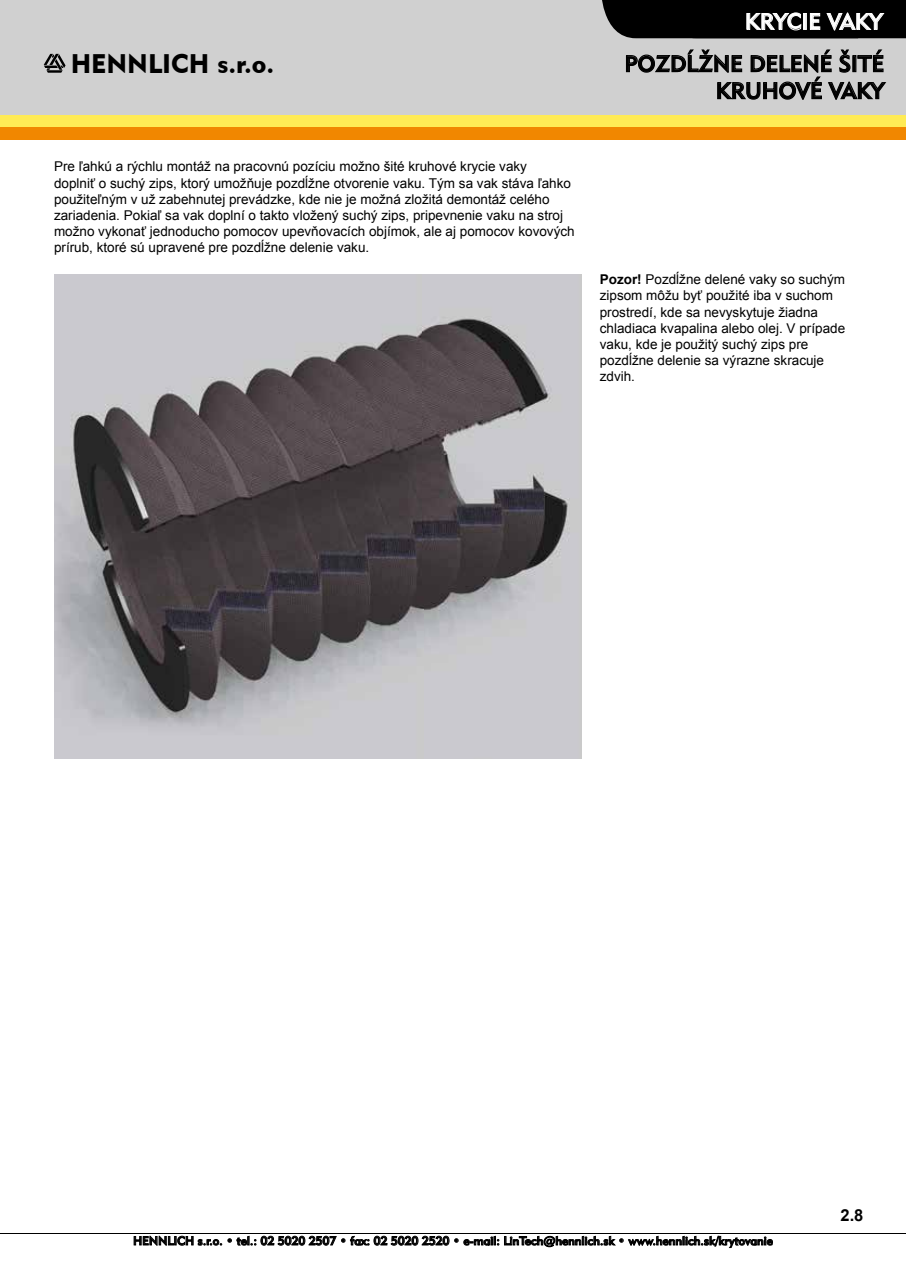
<style>
.page{position:relative;width:906px;height:1263px;background:#fff}
.page>*{position:absolute;margin:0;border:0;box-sizing:border-box;transform-origin:0 0}
.t1{font:26.85px "Geometric 415 CE Black A";color:#000}
.t2{font:22.5px/27px "Geometric 415 CE Medium A";color:#000;text-align:right}
.t3{font:22.5px "Geometric 415 CE Medium A";letter-spacing:-.01em;color:#fff}
.t4{font:700 16.5px "Arial";color:#000}
.t5{font:13.5px/16.2px "Arial";color:#000}
.t6{font:12px "Geometric 415 CE Medium A";color:#000}
.s1{font-weight:700}
</style>
<div class="page">
<div style="left:0;top:115px;width:906px;height:13px;background:#ffeb55"></div>
<div style="left:0;top:128px;width:906px;height:12px;background:#f18700"></div>
<div style="left:0;top:0;width:906px;height:115px;background:#d0d0d0"></div>
<hr style="left:0;top:1233px;width:906px;height:1px;background:#000">
<svg style="left:602px;top:0;width:304px;height:38px;background:#151515"></svg>
<svg style="left:134px;top:1235px;width:639px;height:13px"></svg>
<img style="left:54px;top:274px;width:527px;height:484px">
<svg style="left:626px;top:49px;width:261px;height:51px"></svg>
<svg style="left:44px;top:54px;width:22px;height:19px"></svg>
<h1 class="t1" style="left:71px;top:47px;width:205px">HENNLICH s.r.o.</h1>
<p class="t5" style="left:54px;top:159px;width:522px">Pre ľahkú a rýchlu montáž na pracovnú pozíciu možno šité kruhové krycie vaky<br>doplniť o suchý zips, ktorý umožňuje pozdĺžne otvorenie vaku. Tým sa vak stáva ľahko použiteľným v už zabehnutej prevádzke, kde nie je možná zložitá demontáž celého zariadenia. Pokiaľ sa vak doplní o takto vložený suchý zips, pripevnenie vaku na stroj možno vykonať jednoducho pomocov upevňovacích objímok, ale aj pomocov kovových prírub, ktoré sú upravené pre pozdĺžne delenie vaku.</p>
<h2 class="t3" style="left:745px;top:8px;width:139px">KRYCIE VAKY</h2>
<h2 class="t2" style="left:624px;top:50px;width:261px">POZDÅŽNE DELENÉ ŠITÉ<br>KRUHOVÉ VAKY</h2>
<p class="t5" style="left:600px;top:271px;width:247px"><span class="s1">Pozor!</span> Pozdĺžne delené vaky so suchým zipsom môžu byť použité iba v suchom prostredí, kde sa nevyskytuje žiadna chladiaca kvapalina alebo olej. V prípade vaku, kde je použitý suchý zips pre pozdĺžne delenie sa výrazne skracuje zdvih.</p>
<p class="t4" style="left:840px;top:1204px;width:24px">2.8</p>
<p class="t6" style="left:133px;top:1233px;width:641px">HENNLICH s.r.o. • tel.: 02 5020 2507 • fax: 02 5020 2520 • e-mail: LinTech@hennlich.sk • www.hennlich.sk/krytovanie</p>
</div>
